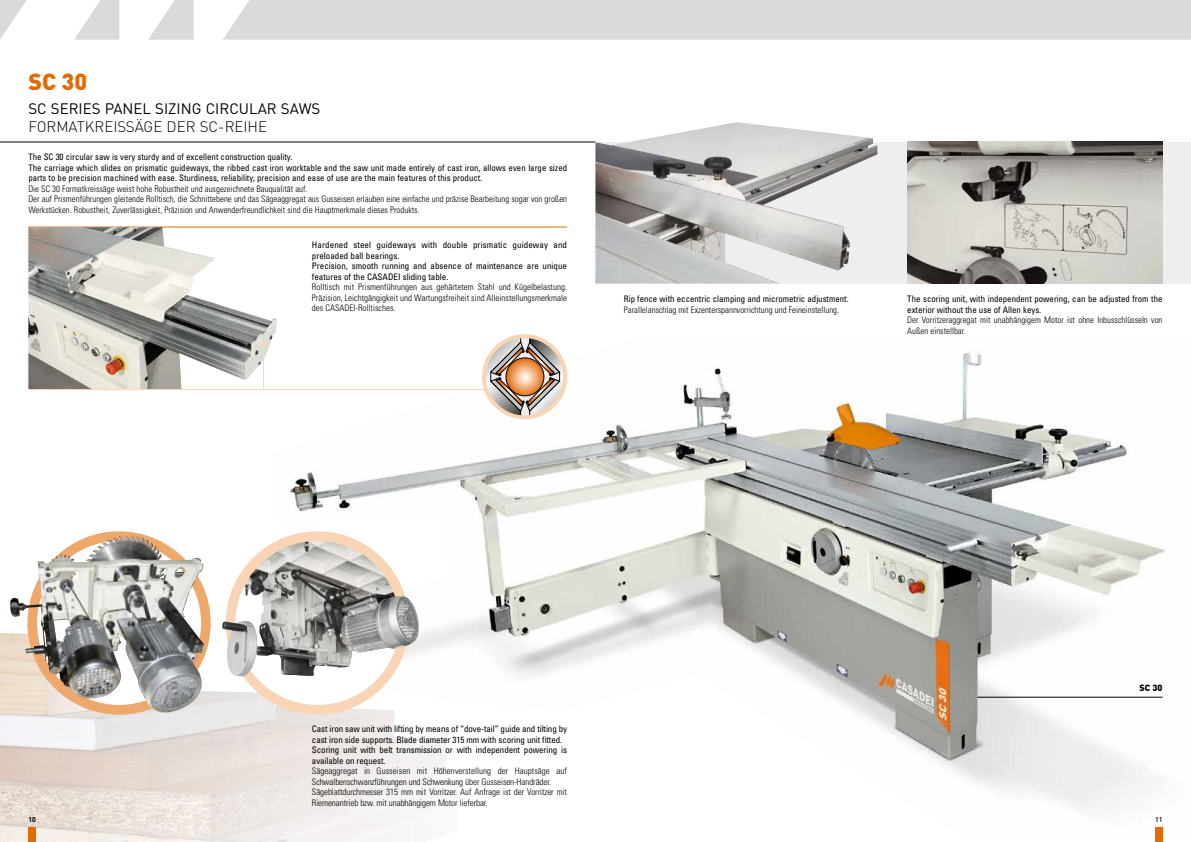
<style>
.page{position:relative;width:1191px;height:842px;background:#fff}
.page>*{position:absolute;margin:0;border:0;box-sizing:border-box;transform-origin:0 0}
.t1{font:900 23px "DIN";color:#e16a03}
.t2{font:15px "DIN";color:#000}
.t3{font:300 15px "DIN";color:#000}
.t4{font:300 condensed 9px/10.5px "Univers";color:#000}
.t5{font:condensed 9px/10.5px "Univers";color:#000}
.t6{font:900 9px "DIN";color:#000}
.t7{font:500 7px "DIN";color:#000}
</style>
<div class="page">
<img style="left:283px;top:334px;width:882px;height:508px">
<hr style="left:977px;top:697px;width:185px;height:1px;background:#000">
<div style="left:1155px;top:828px;width:7px;height:14px;background:#e16a03"></div>
<img style="left:0;top:626px;width:459px;height:216px">
<svg style="left:32px;top:536px;width:174px;height:174px;background:#a6a4a0"></svg>
<div style="left:27px;top:531px;width:184px;height:184px;border:10px solid #efa86c;border-radius:50%"></div>
<img style="left:96px;top:536px;width:35px;height:15px">
<svg style="left:231px;top:536px;width:173px;height:174px"></svg>
<img style="left:231px;top:540px;width:173px;height:56px">
<div style="left:226px;top:531px;width:183px;height:184px;border:10px solid #f9d5b6;border-radius:50%"></div>
<img style="left:222px;top:596px;width:197px;height:80px">
<hr style="left:28px;top:227px;width:539px;height:1px;background:#e16a03">
<hr style="left:0;top:142px;width:595px;height:1px;background:#000">
<svg style="left:0;top:0;width:1191px;height:40px;background:#dfdfdf"></svg>
<div style="left:595px;top:142px;width:596px;height:141px;background:#eee"></div>
<img style="left:907px;top:142px;width:255px;height:141px">
<img style="left:595px;top:122px;width:282px;height:161px">
<img style="left:28px;top:227px;width:249px;height:162px">
<hr style="left:28px;top:389px;width:516px;height:1px;background:#f9d5b6">
<svg style="left:484px;top:336px;width:81px;height:81px"></svg>
<svg style="left:506px;top:358px;width:38px;height:38px"></svg>
<div style="left:506px;top:358px;width:38px;height:38px;border:1px solid #000;border-radius:50%"></div>
<div style="left:482px;top:334px;width:85px;height:85px;border:4px solid #f9d5b6;border-radius:50%"></div>
<hr style="left:263px;top:344px;width:1px;height:45px;background:#f9d5b6">
<svg style="left:261px;top:342px;width:4px;height:4px"></svg>
<div style="left:28px;top:828px;width:7px;height:14px;background:#e16a03"></div>
<h1 class="t1" style="left:28px;top:66px;width:60px">SC 30</h1>
<h2 class="t2" style="left:28px;top:99px;width:293px">SC SERIES PANEL SIZING CIRCULAR SAWS</h2>
<h2 class="t3" style="left:28px;top:118px;width:240px">FORMATKREISSÄGE DER SC-REIHE</h2>
<p class="t5" style="left:28px;top:152px;width:540px">The SC 30 circular saw is very sturdy and of excellent construction quality.<br>The carriage which slides on prismatic guideways, the ribbed cast iron worktable and the saw unit made entirely of cast iron, allows even large sized parts to be precision machined with ease. Sturdiness, reliability, precision and ease of use are the main features of this product.</p>
<p class="t4" style="left:28px;top:183px;width:540px">Die SC 30 Formatkreissäge weist hohe Robustheit und ausgezeichnete Bauqualität auf.<br>Der auf Prismenführungen gleitende Rolltisch, die Schnittebene und das Sägeaggregat aus Gusseisen erlauben eine einfache und präzise Bearbeitung sogar von großen<br>Werkstücken. Robustheit, Zuverlässigkeit, Präzision und Anwenderfreundlichkeit sind die Hauptmerkmale dieses Produkts.</p>
<p class="t5" style="left:312px;top:240px;width:257px">Hardened steel guideways with double prismatic guideway and preloaded ball bearings.<br>Precision, smooth running and absence of maintenance are unique features of the CASADEI sliding table.</p>
<p class="t4" style="left:312px;top:282px;width:257px;text-align:justify">Rolltisch mit Prismenführungen aus gehärtetem Stahl und Kügelbelastung.<br>Präzision, Leichtgängigkeit und Wartungsfreiheit sind Alleinstellungsmerkmale des CASADEI-Rolltisches.</p>
<p class="t5" style="left:624px;top:293px;width:226px">Rip fence with eccentric clamping and micrometric adjustment.</p>
<p class="t4" style="left:624px;top:304px;width:217px">Parallelanschlag mit Exzenterspannvorrichtung und Feineinstellung.</p>
<p class="t5" style="left:907px;top:293px;width:257px">The scoring unit, with independent powering, can be adjusted from the exterior without the use of Allen keys.</p>
<p class="t4" style="left:907px;top:315px;width:257px">Der Vorritzeraggregat mit unabhängigem Motor ist ohne Inbusschlüsseln von<br>Außen einstellbar.</p>
<p class="t5" style="left:312px;top:724px;width:257px">Cast iron saw unit with lifting by means of “dove-tail” guide and tilting by cast iron side supports. Blade diameter 315 mm with scoring unit fitted.<br>Scoring unit with belt transmission or with independent powering is available on request.</p>
<p class="t4" style="left:312px;top:766px;width:257px">Sägeaggregat in Gusseisen mit Höhenverstellung der Hauptsäge auf Schwalbenschwanzführungen und Schwenkung über Gusseisen-Handräder.<br>Sägeblattdurchmesser 315 mm mit Vorritzer. Auf Anfrage ist der Vorritzer mit Riemenantrieb bzw. mit unabhängigem Motor lieferbar.</p>
<p class="t6" style="left:1139px;top:681px;width:25px">SC 30</p>
<p class="t7" style="left:28px;top:815px;width:9px">10</p>
<p class="t7" style="left:1155px;top:815px;width:9px">11</p>
</div>
